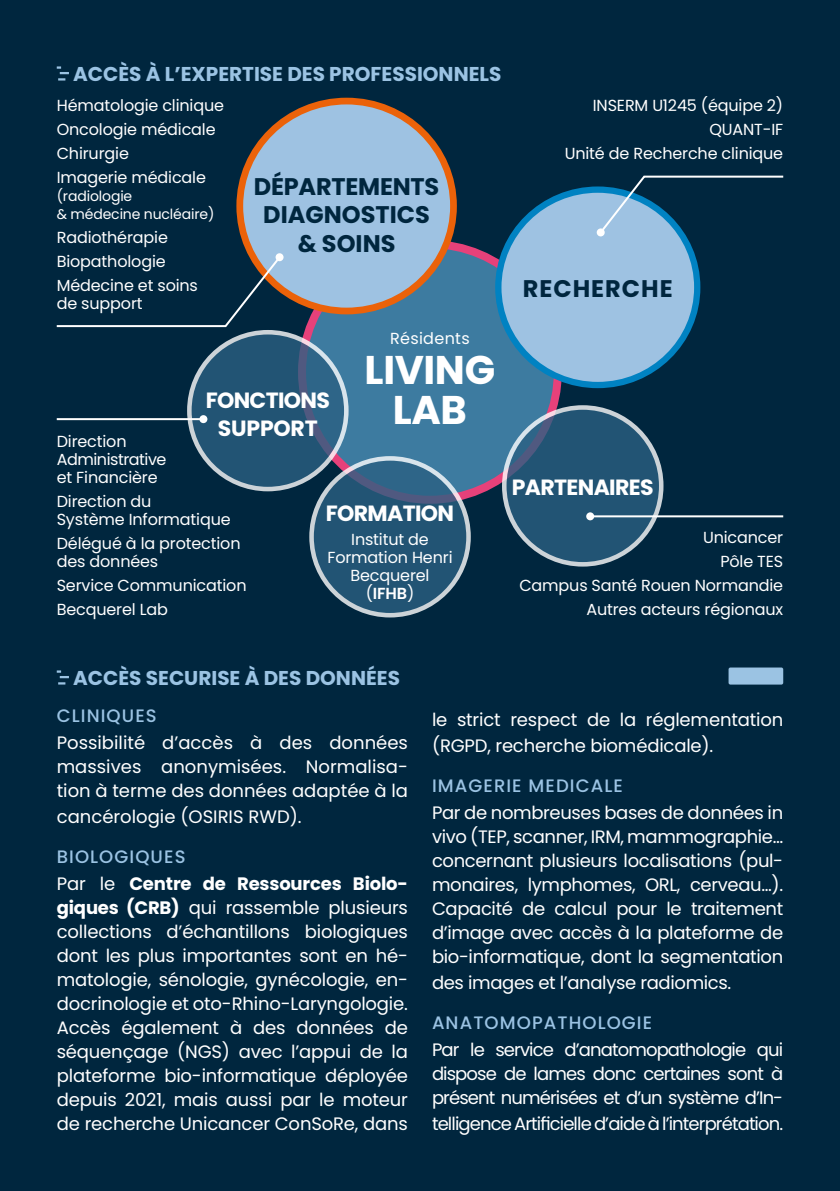
<style>
.page{position:relative;width:840px;height:1191px;background:#fff}
.page>*{position:absolute;margin:0;border:0;box-sizing:border-box;transform-origin:0 0}
.t1{font:700 40px "Poppins";letter-spacing:-.01em;color:#fff}
.t2{font:700 24px "Poppins";color:#00263e}
.t3{font:700 24px "Poppins";letter-spacing:.04em;color:#00263e}
.t4{font:700 22px "Poppins";letter-spacing:-.03em;color:#fff}
.t5{font:700 22px "Poppins";letter-spacing:-.01em;color:#fff}
.t6{font:700 20px "Poppins";color:#9bc3e3}
.t7{font:18px/24px "Poppins";letter-spacing:-.01em;color:#fff;text-align:justify}
.t8{font:500 18px "Poppins";letter-spacing:.06em;color:#9bc3e3}
.t9{font:18px "Poppins";letter-spacing:-.05em;color:#fff}
.t10{font:16px/18px "Poppins";letter-spacing:-.01em;color:#fff}
.t11{font:16px "Poppins";letter-spacing:-.03em;color:#fff}
.t12{font:16px "Poppins";letter-spacing:.02em;color:#fff}
.t13{font:600 16px "Poppins";color:#fff}
.t14{font:14px "Poppins";letter-spacing:-.01em;color:#fff}
.s1{font-weight:400}
.s2{font-weight:700}
</style>
<div class="page">
<div style="left:0;top:0;width:839px;height:1191px;background:#00263e"></div>
<div style="left:728px;top:667px;width:54px;height:17px;background:#9bc3e3;border-radius:2px"></div>
<svg style="left:57px;top:670px;width:12px;height:14px"></svg>
<svg style="left:57px;top:66px;width:12px;height:15px"></svg>
<div style="left:302px;top:244px;width:255px;height:256px;background:#3d7ba0;border-radius:50%"></div>
<div style="left:240px;top:101px;width:213px;height:210px;background:#9ec2e2;border-radius:50%"></div>
<div style="left:236px;top:98px;width:220px;height:216px;border:7px solid #eb6209;border-radius:50%"></div>
<svg style="left:189px;top:332px;width:157px;height:157px;background:#2c5b7b"></svg>
<div style="left:187px;top:330px;width:161px;height:161px;border:5px solid #fff;border-radius:50%"></div>
<svg style="left:504px;top:407px;width:157px;height:157px;background:#2b5a79"></svg>
<div style="left:501px;top:405px;width:162px;height:161px;border:5px solid #fff;border-radius:50%"></div>
<svg style="left:311px;top:458px;width:157px;height:157px;background:#2c5b7a"></svg>
<div style="left:309px;top:456px;width:161px;height:161px;border:5px solid #fff;border-radius:50%"></div>
<svg style="left:56px;top:254px;width:226px;height:74px"></svg>
<div style="left:275px;top:253px;width:8px;height:8px;background:#fff;border-radius:50%"></div>
<hr style="left:57px;top:418px;width:146px;height:2px;background:#fff">
<div style="left:199px;top:415px;width:8px;height:8px;background:#fff;border-radius:50%"></div>
<hr style="left:590px;top:515px;width:192px;height:2px;background:#fff">
<div style="left:586px;top:512px;width:8px;height:8px;background:#fff;border-radius:50%"></div>
<div style="left:498px;top:190px;width:198px;height:195px;background:#9ec2e2;border-radius:50%"></div>
<div style="left:495px;top:186px;width:205px;height:202px;border:6px solid #0082c2;border-radius:50%"></div>
<svg style="left:597px;top:175px;width:187px;height:60px"></svg>
<div style="left:596px;top:228px;width:8px;height:8px;background:#fff;border-radius:50%"></div>
<p class="t6" style="left:73px;top:62px;width:429px">ACCÈS À L’EXPERTISE DES PROFESSIONNELS</p>
<p class="t10" style="left:57px;top:97px;width:169px">Hématologie clinique</p>
<p class="t10" style="left:57px;top:121px;width:160px">Oncologie médicale</p>
<p class="t10" style="left:57px;top:145px;width:74px">Chirurgie</p>
<p class="t10" style="left:57px;top:169px;width:151px">Imagerie médicale</p>
<p class="t14" style="left:57px;top:188px;width:77px">(radiologie</p>
<p class="t14" style="left:57px;top:206px;width:159px">&amp; médecine nucléaire)</p>
<p class="t10" style="left:57px;top:229px;width:113px">Radiothérapie</p>
<p class="t10" style="left:57px;top:253px;width:110px">Biopathologie</p>
<p class="t10" style="left:57px;top:277px;width:143px">Médecine et soins</p>
<p class="t10" style="left:57px;top:295px;width:87px">de support</p>
<p class="t2" style="left:254px;top:172px;width:187px">DÉPARTEMENTS</p>
<p class="t2" style="left:263px;top:201px;width:168px">DIAGNOSTICS</p>
<p class="t2" style="left:297px;top:230px;width:99px">&amp; SOINS</p>
<p class="t12" style="left:390px;top:329px;width:81px">Résidents</p>
<p class="t1" style="left:364px;top:347px;width:132px">LIVING</p>
<p class="t1" style="left:392px;top:387px;width:76px">LAB</p>
<p class="t4" style="left:205px;top:387px;width:126px">FONCTIONS</p>
<p class="t5" style="left:218px;top:415px;width:101px">SUPPORT</p>
<p class="t10" style="left:57px;top:432px;width:71px">Direction</p>
<p class="t11" style="left:57px;top:450px;width:111px">Administrative</p>
<p class="t10" style="left:57px;top:468px;width:102px">et Financière</p>
<p class="t10" style="left:57px;top:492px;width:96px">Direction du</p>
<p class="t10" style="left:57px;top:510px;width:175px">Système Informatique</p>
<p class="t10" style="left:57px;top:534px;width:185px">Délégué à la protection des données</p>
<p class="t10" style="left:57px;top:576px;width:191px">Service Communication</p>
<p class="t10" style="left:57px;top:600px;width:113px">Becquerel Lab</p>
<p class="t4" style="left:326px;top:500px;width:130px">FORMATION</p>
<p class="t10" style="left:351px;top:530px;width:79px">Institut de</p>
<p class="t10" style="left:327px;top:548px;width:126px;text-align:center">Formation Henri<br>Becquerel</p>
<p class="t13" style="left:365px;top:584px;width:50px"><span class="s1">(</span>IFHB<span class="s1">)</span></p>
<p class="t10" style="left:592px;top:97px;width:192px">INSERM U1245 (équipe 2)</p>
<p class="t10" style="left:709px;top:121px;width:75px">QUANT-IF</p>
<p class="t10" style="left:564px;top:145px;width:220px">Unité de Recherche clinique</p>
<p class="t3" style="left:522px;top:275px;width:151px">RECHERCHE</p>
<p class="t4" style="left:511px;top:474px;width:143px">PARTENAIRES</p>
<p class="t10" style="left:702px;top:529px;width:82px">Unicancer</p>
<p class="t10" style="left:720px;top:553px;width:64px">Pôle TES</p>
<p class="t10" style="left:519px;top:577px;width:265px">Campus Santé Rouen Normandie</p>
<p class="t10" style="left:586px;top:601px;width:198px">Autres acteurs régionaux</p>
<p class="t6" style="left:73px;top:666px;width:328px">ACCÈS SECURISE À DES DONNÉES</p>
<p class="t8" style="left:57px;top:705px;width:101px">CLINIQUES</p>
<p class="t7" style="left:57px;top:730px;width:352px">Possibilité d’accès à des données massives anonymisées. Normalisa&shy;tion à terme des données adaptée à la</p>
<p class="t7" style="left:57px;top:804px;width:246px">cancérologie (OSIRIS RWD).</p>
<p class="t8" style="left:57px;top:846px;width:130px">BIOLOGIQUES</p>
<p class="t7" style="left:57px;top:871px;width:352px">Par le <span class="s2">Centre de Ressources Biolo&shy;giques (CRB)</span> qui rassemble plusieurs collections d’échantillons biologiques dont les plus importantes sont en hé&shy;matologie, sénologie, gynécologie, en&shy;docrinologie et oto-Rhino-Laryngologie.<br>Accès également à des données de séquençage (NGS) avec l’appui de la plateforme bio-informatique déployée depuis 2021, mais aussi par le moteur de recherche Unicancer ConSoRe, dans</p>
<p class="t7" style="left:432px;top:706px;width:352px;line-height:26px">le strict respect de la réglementation (RGPD, recherche biomédicale).</p>
<p class="t8" style="left:432px;top:775px;width:192px">IMAGERIE MEDICALE</p>
<p class="t7" style="left:432px;top:800px;width:352px">Par de nombreuses bases de données in vivo (TEP, scanner, IRM, mammographie… concernant plusieurs localisations (pul&shy;monaires, lymphomes, ORL, cerveau...).<br>Capacité de calcul pour le traitement d’image avec accès à la plateforme de bio-informatique, dont la segmentation</p>
<p class="t7" style="left:432px;top:970px;width:301px">des images et l’analyse radiomics.</p>
<p class="t8" style="left:432px;top:1012px;width:222px">ANATOMOPATHOLOGIE</p>
<p class="t7" style="left:432px;top:1037px;width:352px">Par le service d’anatomopathologie qui dispose de lames donc certaines sont à présent numérisées et d’un système d’In-</p>
<p class="t9" style="left:432px;top:1113px;width:352px">telligence Artificielle d’aide à l’interprétation.</p>
</div>
